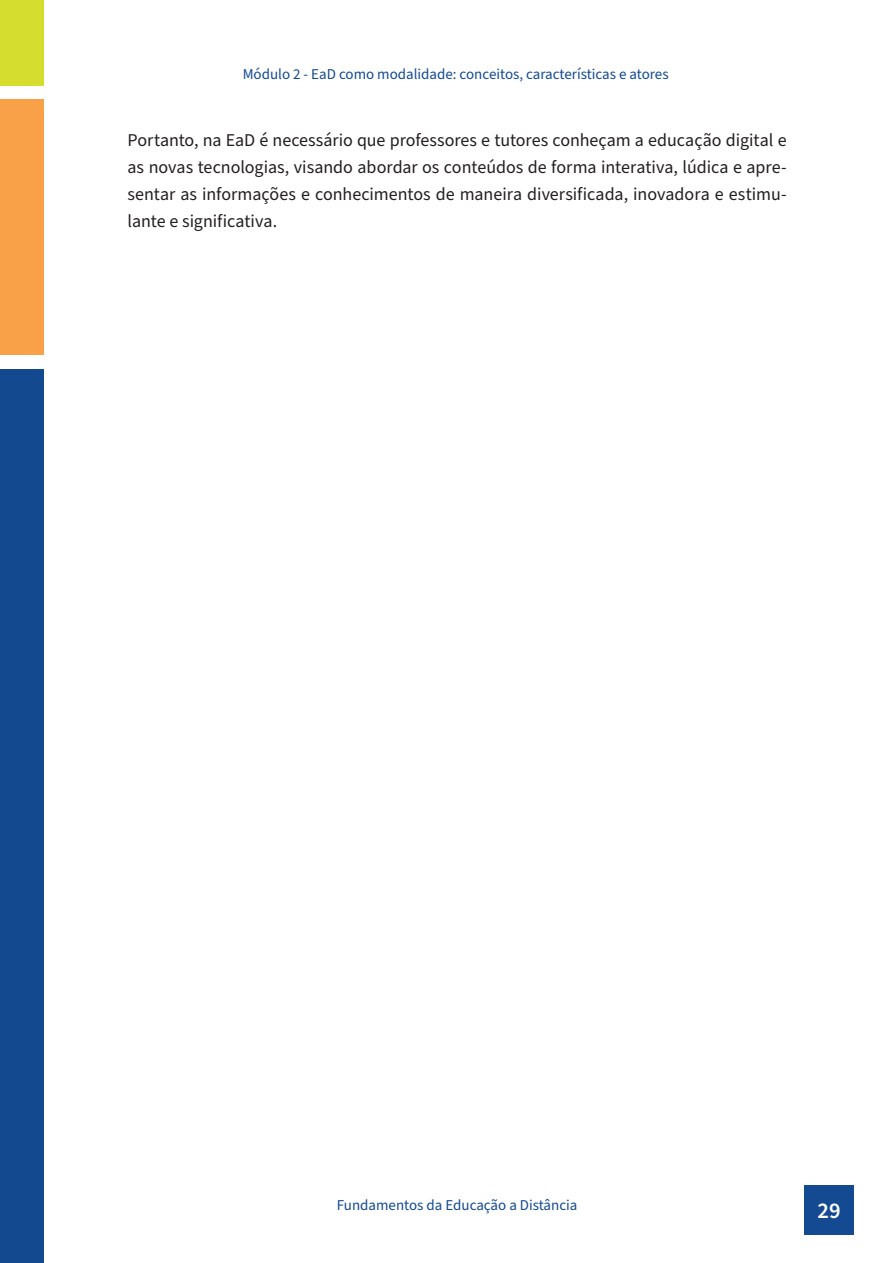
<style>
.page{position:relative;width:893px;height:1263px;background:#fff}
.page>*{position:absolute;margin:0;border:0;box-sizing:border-box;transform-origin:0 0}
.t1{font:600 22.5px "Source Sans Pro";color:#fff}
.Texto_geral{font:18px/27px "Source Sans Pro";color:#231f20;text-align:justify}
.t2{font:15px "Source Sans Pro";color:#134a91}
</style>
<div class="page">
<div style="left:804px;top:1185px;width:50px;height:49px;background:#134a91"></div>
<div style="left:0;top:0;width:44px;height:85px;background:#d5dd2e"></div>
<div style="left:0;top:100px;width:44px;height:255px;background:#f9a149"></div>
<div style="left:0;top:369px;width:44px;height:894px;background:#12498f"></div>
<p class="t2" style="left:243px;top:64px;width:427px">Módulo 2 - EaD como modalidade: conceitos, características e atores</p>
<p class="Texto_geral" style="left:128px;top:127px;width:661px">Portanto, na EaD é necessário que professores e tutores conheçam a educação digital e as novas tecnologias, visando abordar os conteúdos de forma interativa, lúdica e apre&shy;sentar as informações e conhecimentos de maneira diversificada, inovadora e estimu&shy;lante e significativa.</p>
<p class="t2" style="left:337px;top:1195px;width:242px">Fundamentos da Educação a Distância</p>
<p class="t1" style="left:818px;top:1195px;width:25px">29</p>
</div>
